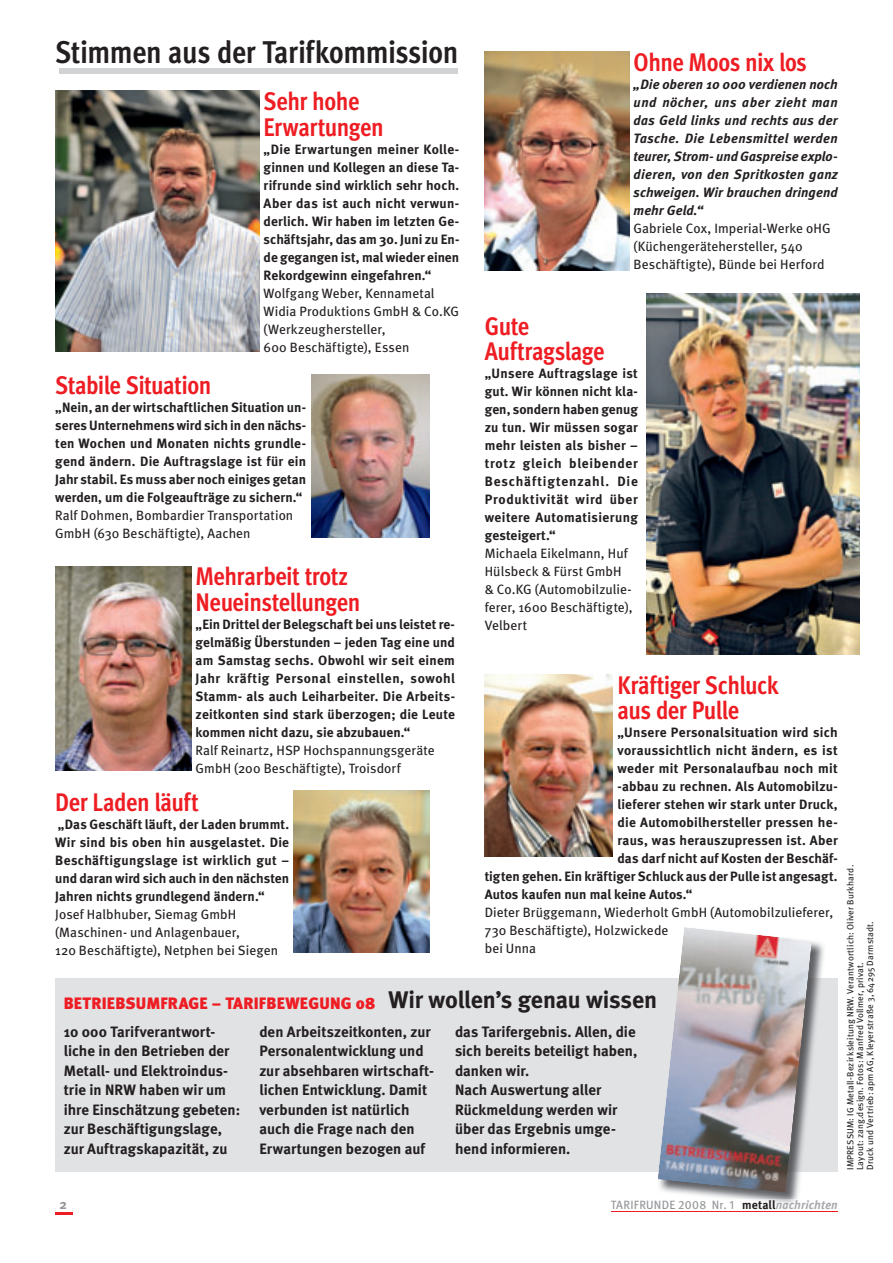
<style>
.page{position:relative;width:893px;height:1263px;background:#fff}
.page>*{position:absolute;margin:0;border:0;box-sizing:border-box;transform-origin:0 0}
.t1{font:700 31.5px "Meta Cond";letter-spacing:-.015em;color:#231f20}
.t2{font:700 25.5px/25.5px "Meta Cond";letter-spacing:-.02em;color:#ee1d23}
.t3{font:900 16.5px "Meta";letter-spacing:.015em;color:#ee1d23}
.t4{font:700 15px/19.5px "Meta";color:#231f20}
.t5{font:700 13.5px/18px "Meta";letter-spacing:.015em;color:#231f20;text-align:justify}
.t6{font:13.5px/18px "Meta";letter-spacing:.005em;color:#231f20}
.t7{font:italic 700 13.5px/18px "Meta";letter-spacing:.01em;color:#231f20;text-align:justify}
.t8{font:700 13.5px "Meta";color:#939598}
.t9{font:12px "Meta";letter-spacing:.015em;color:#939598}
.t10{font:9px/9.8px "Meta";letter-spacing:.025em;color:#231f20}
.s1{font-weight:700;font-size:24px;color:#231f20}
.s2{font-family:"Meta Book Caps Expert"}
.s3{font-weight:700;color:#231f20}
.s4{font-weight:700;font-style:italic;color:#a4a6a9}
.s5{font-weight:700;font-style:italic;color:#a5a6aa}
.s6{font-weight:700;font-style:italic;color:#a8a9ad}
</style>
<div class="page">
<hr style="left:611px;top:1212px;width:227px;height:1px;background:#ee1d23">
<hr style="left:55px;top:1212px;width:17px;height:3px;background:#ee1d23">
<div style="left:59px;top:68px;width:399px;height:6px;background:#d1d2d4"></div>
<div style="left:55px;top:978px;width:783px;height:193px;background:#e1e2e4"></div>
<img style="left:681px;top:941px;width:144px;height:259px">
<img style="left:812px;top:978px;width:13px;height:193px">
<img style="left:657px;top:927px;width:155px;height:266px">
<img style="left:312px;top:374px;width:117px;height:163px">
<img style="left:55px;top:566px;width:136px;height:205px">
<img style="left:55px;top:90px;width:204px;height:262px">
<img style="left:485px;top:51px;width:144px;height:219px">
<img style="left:646px;top:293px;width:213px;height:362px">
<img style="left:485px;top:674px;width:127px;height:183px">
<img style="left:293px;top:791px;width:136px;height:162px">
<h1 class="t1" style="left:55px;top:40px;width:405px">Stimmen aus der Tarifkommission</h1>
<h2 class="t2" style="left:264px;top:91px;width:122px">Sehr hohe<br>Erwartungen</h2>
<p class="t5" style="left:264px;top:141px;width:197px">„Die Erwartungen meiner Kolle&shy;ginnen und Kollegen an diese Ta&shy;rifrunde sind wirklich sehr hoch.<br>Aber das ist auch nicht verwun&shy;derlich. Wir haben im letzten Ge&shy;schäftsjahr, das am 30. Juni zu En&shy;de gegangen ist, mal wieder einen Rekordgewinn eingefahren.“</p>
<p class="t6" style="left:264px;top:285px;width:197px">Wolfgang Weber, Kennametal<br>Widia Produktions GmbH &amp; Co.KG (Werkzeughersteller,<br>600 Beschäftigte), Essen</p>
<h2 class="t2" style="left:55px;top:375px;width:158px">Stabile Situation</h2>
<p class="t5" style="left:55px;top:399px;width:252px">„Nein, an der wirtschaftlichen Situation un&shy;seres Unternehmens wird sich in den nächs&shy;ten Wochen und Monaten nichts grundle&shy;gend ändern. Die Auftragslage ist für ein Jahr stabil. Es muss aber noch einiges getan werden, um die Folgeaufträge zu sichern.“</p>
<p class="t6" style="left:55px;top:507px;width:240px">Ralf Dohmen, Bombardier Transportation<br>GmbH (630 Beschäftigte), Aachen</p>
<h2 class="t2" style="left:196px;top:566px;width:166px">Mehrarbeit trotz<br>Neueinstellungen</h2>
<p class="t5" style="left:196px;top:616px;width:261px">„Ein Drittel der Belegschaft bei uns leistet re&shy;gelmäßig Überstunden – jeden Tag eine und am Samstag sechs. Obwohl wir seit einem Jahr kräftig Personal einstellen, sowohl Stamm- als auch Leiharbeiter. Die Arbeits&shy;zeitkonten sind stark überzogen; die Leute kommen nicht dazu, sie abzubauen.“</p>
<p class="t6" style="left:196px;top:742px;width:240px">Ralf Reinartz, HSP Hochspannungsgeräte<br>GmbH (200 Beschäftigte), Troisdorf</p>
<h2 class="t2" style="left:55px;top:792px;width:145px">Der Laden läuft</h2>
<p class="t5" style="left:55px;top:816px;width:235px">„Das Geschäft läuft, der Laden brummt.<br>Wir sind bis oben hin ausgelastet. Die Beschäftigungslage ist wirklich gut – und daran wird sich auch in den nächsten Jahren nichts grundlegend ändern.“</p>
<p class="t6" style="left:55px;top:906px;width:224px">Josef Halbhuber, Siemag GmbH (Maschinen- und Anlagenbauer,<br>120 Beschäftigte), Netphen bei Siegen</p>
<h2 class="t2" style="left:634px;top:52px;width:175px">Ohne Moos nix los</h2>
<p class="t7" style="left:634px;top:76px;width:206px">„Die oberen 10 000 verdienen noch und nöcher, uns aber zieht man das Geld links und rechts aus der Tasche. Die Lebensmittel werden teurer, Strom- und Gaspreise explo&shy;dieren, von den Spritkosten ganz schweigen. Wir brauchen dringend mehr Geld.“</p>
<p class="t6" style="left:634px;top:220px;width:199px">Gabriele Cox, Imperial-Werke oHG (Küchengerätehersteller, 540<br>Beschäftigte), Bünde bei Herford</p>
<h2 class="t2" style="left:485px;top:316px;width:121px">Gute<br>Auftragslage</h2>
<p class="t5" style="left:485px;top:365px;width:155px">„Unsere Auftragslage ist gut. Wir können nicht kla&shy;gen, sondern haben genug zu tun. Wir müssen sogar mehr leisten als bisher – trotz gleich bleibender Beschäftigtenzahl. Die Produktivität wird über weitere Automatisierung gesteigert.“</p>
<p class="t6" style="left:485px;top:545px;width:149px">Michaela Eikelmann, Huf<br>Hülsbeck &amp; Fürst GmbH &amp; Co.KG (Automobilzulie&shy;ferer, 1600 Beschäftigte),<br>Velbert</p>
<h2 class="t2" style="left:617px;top:675px;width:163px">Kräftiger Schluck aus der Pulle</h2>
<p class="t5" style="left:617px;top:725px;width:222px">„Unsere Personalsituation wird sich</p>
<p class="t5" style="left:617px;top:743px;width:222px">voraussichtlich nicht ändern, es ist</p>
<p class="t5" style="left:617px;top:761px;width:222px">weder mit Personalaufbau noch mit</p>
<p class="t5" style="left:617px;top:779px;width:222px">-abbau zu rechnen. Als Automobilzu-</p>
<p class="t5" style="left:617px;top:797px;width:222px">lieferer stehen wir stark unter Druck,</p>
<p class="t5" style="left:617px;top:815px;width:222px">die Automobilhersteller pressen he-</p>
<p class="t5" style="left:617px;top:833px;width:222px">raus, was herauszupressen ist. Aber</p>
<p class="t5" style="left:617px;top:851px;width:222px">das darf nicht auf Kosten der Beschäf-</p>
<p class="t5" style="left:485px;top:869px;width:354px">tigten gehen. Ein kräftiger Schluck aus der Pulle ist angesagt.</p>
<p class="t5" style="left:485px;top:887px;width:209px">Autos kaufen nun mal keine Autos.“</p>
<p class="t6" style="left:485px;top:905px;width:350px">Dieter Brüggemann, Wiederholt GmbH (Automobilzulieferer,<br>730 Beschäftigte), Holzwickede<br>bei Unna</p>
<p class="t3" style="left:64px;top:997px;width:595px">BETRIEBSUMFRAGE – TARIFBEWEGUNG 08 <span class="s1">Wir wollen’s genau wissen</span></p>
<p class="t4" style="left:64px;top:1023px;width:178px">10 000 Tarifverantwort&shy;liche in den Betrieben der<br>Metall- und Elektroindus&shy;trie in NRW haben wir um ihre Einschätzung gebeten: zur Beschäftigungslage, zur Auftragskapazität, zu</p>
<p class="t4" style="left:259px;top:1023px;width:176px">den Arbeitszeitkonten, zur<br>Personalentwicklung und zur absehbaren wirtschaft&shy;lichen Entwicklung. Damit verbunden ist natürlich auch die Frage nach den<br>Erwartungen bezogen auf</p>
<p class="t4" style="left:455px;top:1023px;width:184px">das Tarifergebnis. Allen, die sich bereits beteiligt haben, danken wir.<br>Nach Auswertung aller<br>Rückmeldung werden wir über das Ergebnis umge&shy;hend informieren.</p>
<p class="t10" style="left:846px;top:1170px;width:307px;rotate:-90deg">IMPRESSUM: IG Metall-Bezirksleitung NRW. Verantwortlich: Oliver Burkhard.<br>Layout: zang.design. Fotos: Manfred Vollmer, privat.<br>Druck und Vertrieb: apm AG, Kleyerstraße 3, 64295 Darmstadt.</p>
<p class="t8" style="left:59px;top:1199px;width:9px">2</p>
<p class="t9" style="left:611px;top:1200px;width:228px">TARIFRUNDE <span class="s2">2008</span> Nr <span class="s2">1</span> <span class="s3">metall</span><span class="s4">nac</span><span class="s5">h</span><span class="s6">richten</span></p>
<p class="t9" style="left:723px;top:1200px;width:5px">.</p>
</div>
